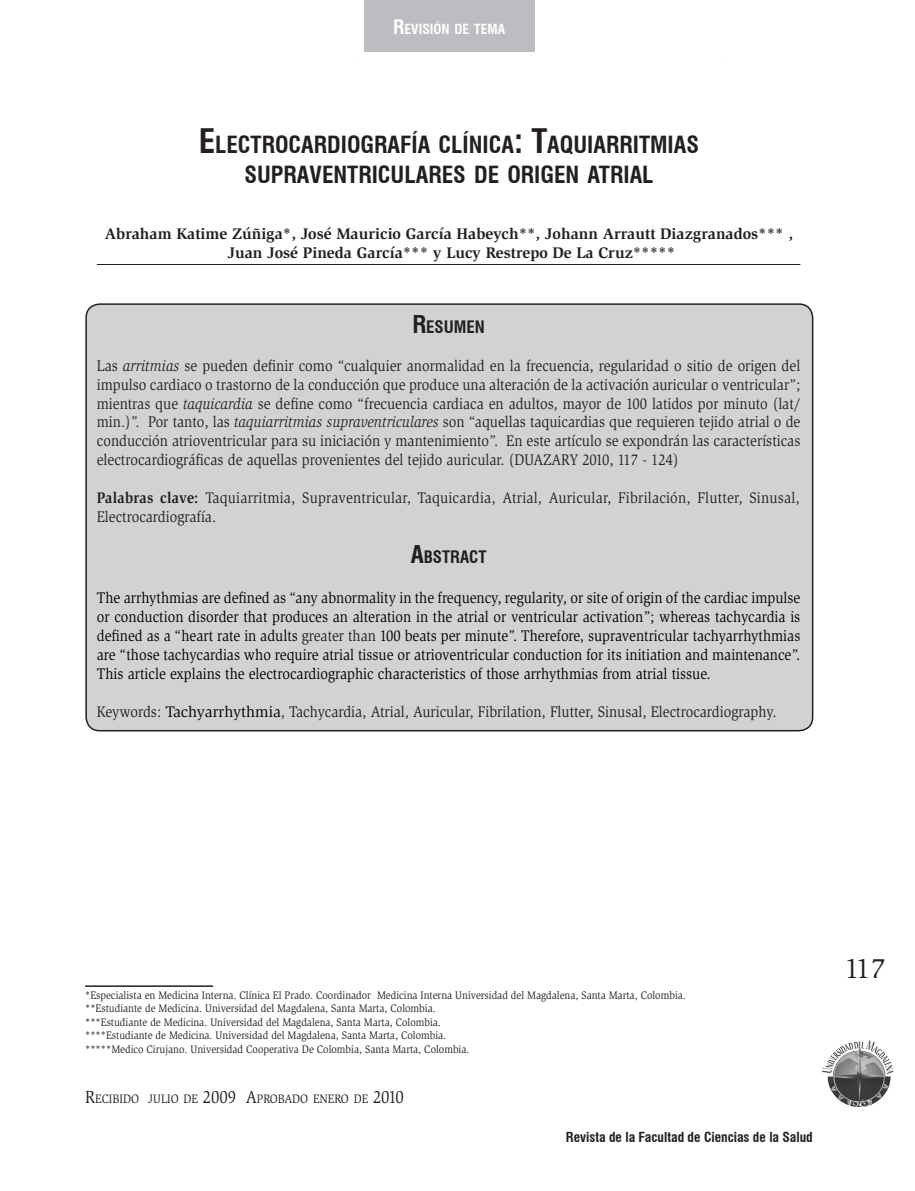
<style>
.page{position:relative;width:915px;height:1191px;background:#fff}
.page>*{position:absolute;margin:0;border:0;box-sizing:border-box;transform-origin:0 0}
.t1{font:28.5px "Slimbach";color:#231f20}
.Título{font:700 condensed 23.1px/30px "Swiss 721 BT";color:#231f20;text-align:center}
.Subtítulo{font:700 condensed 16.8px "Swiss 721 BT";color:#231f20}
.C__de_texto{font:15.75px/18.9px "Slimbach";color:#231f20;text-align:justify;scale:.9 1}
.C__de_texto-2{font:15.75px/18.9px "Slimbach";color:#000;text-align:justify;scale:.9 1}
.Autores{font:700 15.75px "Slimbach";color:#231f20}
.Cabezote_Titular{font:700 condensed 13.65px "Swiss 721 BT";color:#fff}
.t2{font:700 condensed 13.5px "Swiss 721 BT";color:#231f20}
.C__de_texto_2{font:12.6px "Slimbach";color:#231f20;scale:.9 1}
.C__de_texto_2-2{font:11.25px "Slimbach";color:#231f20;scale:.9 1}
.s1{font-size:19.5px}
.s2{font-size:33px}
.s3{font-size:24px}
.s4{font-style:italic}
.s5{font-weight:700}
.s6{color:#231f20}
.s7{color:#000}
.s8{font-size:18px}
</style>
<div class="page">
<img style="left:822px;top:1040px;width:70px;height:66px">
<hr style="left:85px;top:985px;width:128px;height:2px;background:#231f20">
<div style="left:86px;top:304px;width:726px;height:426px;background:#d1d2d4;border-radius:14px"></div>
<div style="left:85px;top:303px;width:728px;height:428px;border:2px solid #231f20;border-radius:14px"></div>
<div style="left:364px;top:0;width:170px;height:51px;background:#bcbdc0"></div>
<hr style="left:97px;top:264px;width:703px;height:1px;background:#231f20">
<p class="Cabezote_Titular" style="left:393px;top:20px;width:113px"><span class="s1">R</span>EVISIÓN DE TEMA</p>
<p class="Título" style="left:199px;top:129px;width:501px"><span class="s2">E</span>LECTROCARDIOGRAFÍA CLÍNICA<span class="s2">: T</span>AQUIARRITMIAS<br>SUPRAVENTRICULARES DE ORIGEN ATRIAL</p>
<p class="Autores" style="left:105px;top:225px;width:689px">Abraham Katime Zúñiga*, José Mauricio García Habeych**, Johann Arrautt Diazgranados*** ,</p>
<p class="Autores" style="left:227px;top:244px;width:449px">Juan José Pineda García*** y Lucy Restrepo De La Cruz*****</p>
<p class="Subtítulo" style="left:412px;top:317px;width:74px"><span class="s3">R</span>ESUMEN</p>
<p class="C__de_texto" style="left:97px;top:356px;width:783px">Las <span class="s4">arritmias</span> se pueden definir como “cualquier anormalidad en la frecuencia, regularidad o sitio de origen del impulso cardiaco o trastorno de la conducción que produce una alteración de la activación auricular o ventricular”; mientras que <span class="s4">taquicardia</span> se define como “frecuencia cardiaca en adultos, mayor de 100 latidos por minuto (lat/ min.)”. Por tanto, las <span class="s4">taquiarritmias supraventriculares</span> son “aquellas taquicardias que requieren tejido atrial o de conducción atrioventricular para su iniciación y mantenimiento”. En este artículo se expondrán las características electrocardiográficas de aquellas provenientes del tejido auricular. (DUAZARY 2010, 117 - 124)</p>
<p class="C__de_texto" style="left:97px;top:488px;width:782px"><span class="s5">Palabras clave:</span> Taquiarritmia, Supraventricular, Taquicardia, Atrial, Auricular, Fibrilación, Flutter, Sinusal,<br>Electrocardiografía.</p>
<p class="Subtítulo" style="left:410px;top:546px;width:77px"><span class="s3">A</span>BSTRACT</p>
<p class="C__de_texto-2" style="left:97px;top:588px;width:783px">The arrhythmias are defined as “any abnormality in the frequency, regularity, or site of origin of the cardiac impulse or conduction disorder that produces an alteration in the atrial or ventricular activation”; whereas tachycardia is defined as a “heart rate in adults <span class="s6">greater than</span> 100 beats per minute”. Therefore, supraventricular tachyarrhythmias are “those tachycardias who require atrial tissue or atrioventricular conduction for its initiation and maintenance”.<br>This article explains the electrocardiographic characteristics of those arrhythmias from atrial tissue.</p>
<p class="C__de_texto" style="left:97px;top:702px;width:756px">Keywords: <span class="s7">Tachyarrhythmia</span>, Tachycardia, Atrial, Auricular, Fibrilation, Flutter, Sinusal, Electrocardiography.</p>
<p class="C__de_texto_2-2" style="left:85px;top:988px;width:668px">*Especialista en Medicina Interna. Clínica El Prado. Coordinador Medicina Interna Universidad del Magdalena, Santa Marta, Colombia.</p>
<p class="C__de_texto_2-2" style="left:85px;top:1002px;width:391px">**Estudiante de Medicina. Universidad del Magdalena, Santa Marta, Colombia.</p>
<p class="C__de_texto_2-2" style="left:85px;top:1015px;width:397px">***Estudiante de Medicina. Universidad del Magdalena, Santa Marta, Colombia.</p>
<p class="C__de_texto_2-2" style="left:85px;top:1029px;width:402px">****Estudiante de Medicina. Universidad del Magdalena, Santa Marta, Colombia.</p>
<p class="C__de_texto_2-2" style="left:85px;top:1042px;width:428px">*****Medico Cirujano. Universidad Cooperativa De Colombia, Santa Marta, Colombia.</p>
<p class="C__de_texto_2" style="left:85px;top:1091px;width:355px"><span class="s8">R</span>ECIBIDO JULIO DE <span class="s8">2009 A</span>PROBADO ENERO DE <span class="s8">2010</span></p>
<p class="t2" style="left:565px;top:1129px;width:248px">Revista de la Facultad de Ciencias de la Salud</p>
<p class="t1" style="left:844px;top:952px;width:42px">117</p>
</div>
